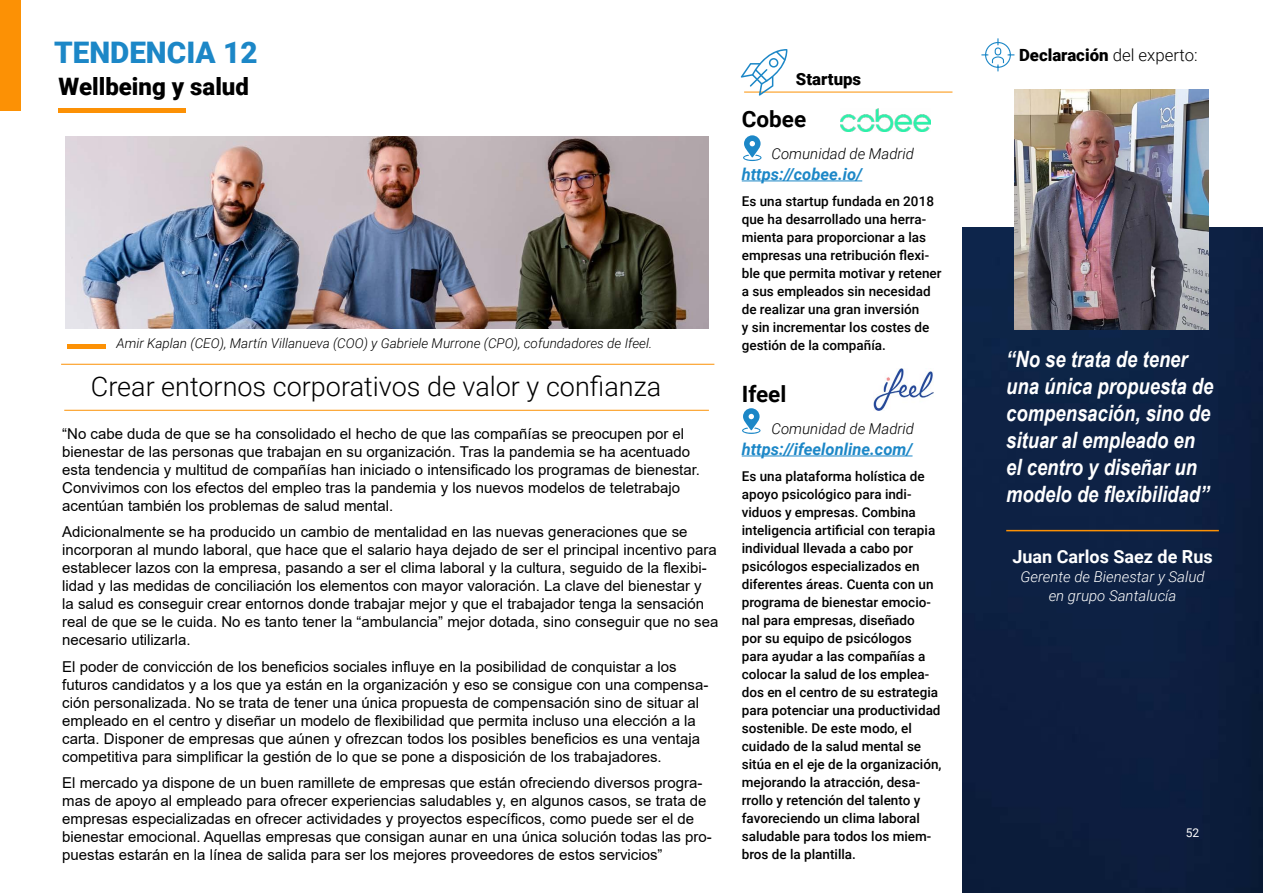
<style>
.page{position:relative;width:1263px;height:893px;background:#fff}
.page>*{position:absolute;margin:0;border:0;box-sizing:border-box;transform-origin:0 0}
.t1{font:900 29.7px "Roboto";color:#1c87c7}
.t2{font:300 27px "Roboto";color:#000}
.t3{font:900 24px "Roboto";color:#000}
.t4{font:italic 700 22.5px/27px "Arial Narrow";color:#fff}
.t5{font:700 22.5px "Roboto";color:#000}
.t6{font:700 18px "Roboto";color:#fff}
.t7{font:900 16.8px "Roboto";color:#000}
.t8{font:italic 700 16.5px "Roboto";color:#1c87c7}
.t9{font:15px/18px "Arial";color:#000}
.t10{font:italic 300 15px/19px "Roboto";color:#fff;text-align:center}
.t11{font:italic 300 15px "Roboto";color:#000}
.t12{font:500 13.5px/18px "Roboto";color:#000}
.t13{font:italic 300 13.5px "Roboto";color:#000}
.t14{font:12px "Roboto";color:#fff}
.s1{font-weight:300}
</style>
<div class="page">
<div style="left:0;top:0;width:21px;height:110px;background:#fc9105"></div>
<img style="left:65px;top:136px;width:644px;height:192px">
<div style="left:962px;top:227px;width:301px;height:666px;background:#0d1f40"></div>
<hr style="left:59px;top:108px;width:127px;height:4px;background:#fc9105">
<hr style="left:61px;top:364px;width:653px;height:1px;background:#fc9105">
<hr style="left:64px;top:410px;width:645px;height:1px;background:#fc9105">
<hr style="left:742px;top:181px;width:120px;height:1px;background:#1c87c7">
<hr style="left:742px;top:456px;width:170px;height:1px;background:#1c87c7">
<svg style="left:743px;top:135px;width:18px;height:26px"></svg>
<svg style="left:742px;top:408px;width:18px;height:26px"></svg>
<svg style="left:981px;top:38px;width:34px;height:34px"></svg>
<hr style="left:1006px;top:530px;width:213px;height:1px;background:#fc9105">
<hr style="left:68px;top:344px;width:38px;height:4px;background:#fc9105">
<hr style="left:744px;top:92px;width:208px;height:1px;background:#fc9105">
<svg style="left:741px;top:49px;width:46px;height:47px"></svg>
<img style="left:1014px;top:90px;width:195px;height:239px">
<img style="left:840px;top:108px;width:90px;height:24px">
<img style="left:873px;top:368px;width:60px;height:42px">
<h1 class="t1" style="left:54px;top:31px;width:205px">TENDENCIA 12</h1>
<h3 class="t3" style="left:59px;top:70px;width:192px">Wellbeing y salud</h3>
<p class="t13" style="left:117px;top:333px;width:537px">Amir Kaplan (CEO), Martín Villanueva (COO) y Gabriele Murrone (CPO), cofundadores de Ifeel.</p>
<h2 class="t2" style="left:91px;top:367px;width:572px">Crear entornos corporativos de valor y confianza</h2>
<p class="t9" style="left:62px;top:424px;width:639px">“No cabe duda de que se ha consolidado el hecho de que las compañías se preocupen por el bienestar de las personas que trabajan en su organización. Tras la pandemia se ha acentuado esta tendencia y multitud de compañías han iniciado o intensificado los programas de bienestar.<br>Convivimos con los efectos del empleo tras la pandemia y los nuevos modelos de teletrabajo acentúan también los problemas de salud mental.</p>
<p class="t9" style="left:62px;top:523px;width:658px">Adicionalmente se ha producido un cambio de mentalidad en las nuevas generaciones que se incorporan al mundo laboral, que hace que el salario haya dejado de ser el principal incentivo para establecer lazos con la empresa, pasando a ser el clima laboral y la cultura, seguido de la flexibi&shy;lidad y las medidas de conciliación los elementos con mayor valoración. La clave del bienestar y<br>la salud es conseguir crear entornos donde trabajar mejor y que el trabajador tenga la sensación real de que se le cuida. No es tanto tener la “ambulancia” mejor dotada, sino conseguir que no sea necesario utilizarla.</p>
<p class="t9" style="left:62px;top:657px;width:648px">El poder de convicción de los beneficios sociales influye en la posibilidad de conquistar a los futuros candidatos y a los que ya están en la organización y eso se consigue con una compensa&shy;ción personalizada. No se trata de tener una única propuesta de compensación sino de situar al empleado en el centro y diseñar un modelo de flexibilidad que permita incluso una elección a la carta. Disponer de empresas que aúnen y ofrezcan todos los posibles beneficios es una ventaja competitiva para simplificar la gestión de lo que se pone a disposición de los trabajadores.</p>
<p class="t9" style="left:62px;top:774px;width:651px">El mercado ya dispone de un buen ramillete de empresas que están ofreciendo diversos progra&shy;mas de apoyo al empleado para ofrecer experiencias saludables y, en algunos casos, se trata de empresas especializadas en ofrecer actividades y proyectos específicos, como puede ser el de bienestar emocional. Aquellas empresas que consigan aunar en una única solución todas las pro&shy;puestas estarán en la línea de salida para ser los mejores proveedores de estos servicios”</p>
<p class="t7" style="left:796px;top:67px;width:67px">Startups</p>
<h3 class="t5" style="left:742px;top:103px;width:66px">Cobee</h3>
<p class="t11" style="left:771px;top:143px;width:144px">Comunidad de Madrid</p>
<p class="t8" style="left:742px;top:162px;width:122px">https://cobee.io/</p>
<p class="t12" style="left:742px;top:192px;width:201px">Es una startup fundada en 2018 que ha desarrollado una herra&shy;mienta para proporcionar a las empresas una retribución flexi&shy;ble que permita motivar y retener a sus empleados sin necesidad de realizar una gran inversión<br>y sin incrementar los costes de gestión de la compañía.</p>
<h3 class="t5" style="left:742px;top:378px;width:46px">Ifeel</h3>
<p class="t11" style="left:771px;top:418px;width:144px">Comunidad de Madrid</p>
<p class="t8" style="left:742px;top:437px;width:172px">https://ifeelonline.com/</p>
<p class="t12" style="left:742px;top:467px;width:201px">Es una plataforma holística de apoyo psicológico para indi&shy;viduos y empresas. Combina inteligencia artificial con terapia individual llevada a cabo por psicólogos especializados en diferentes áreas. Cuenta con un programa de bienestar emocio&shy;nal para empresas, diseñado<br>por su equipo de psicólogos para ayudar a las compañías a colocar la salud de los emplea&shy;dos en el centro de su estrategia para potenciar una productividad sostenible. De este modo, el cuidado de la salud mental se sitúa en el eje de la organización, mejorando la atracción, desa&shy;rrollo y retención del talento y favoreciendo un clima laboral saludable para todos los miem&shy;bros de la plantilla.</p>
<p class="t7" style="left:1019px;top:43px;width:180px">Declaración <span class="s1">del experto:</span></p>
<h3 class="t4" style="left:1006px;top:345px;width:209px">“No se trata de tener una única propuesta de compensación, sino de situar al empleado en el centro y diseñar un modelo de flexibilidad”</h3>
<p class="t6" style="left:1012px;top:543px;width:202px">Juan Carlos Saez de Rus</p>
<p class="t10" style="left:1020px;top:566px;width:186px">Gerente de Bienestar y Salud en grupo Santalucía</p>
<p class="t14" style="left:1186px;top:825px;width:15px">52</p>
</div>
